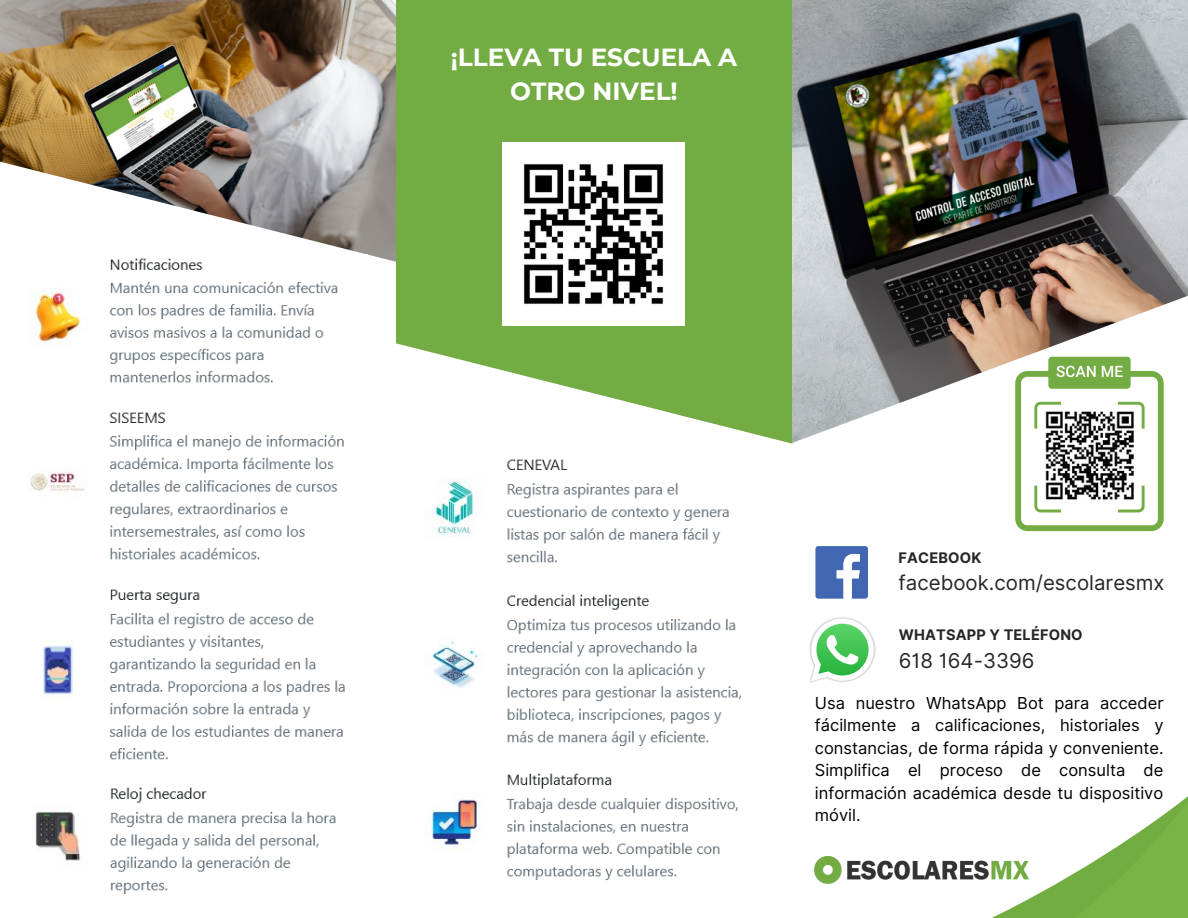
<style>
.page{position:relative;width:1188px;height:918px;background:#fff}
.page>*{position:absolute;margin:0;border:0;box-sizing:border-box;transform-origin:0 0}
.t1{font:700 24.75px/33.8px "Montserrat";color:#fff;text-align:center}
.t2{font:20.4px "Inter";color:#242725}
.t3{font:16.5px/22.5px "Inter";color:#000;text-align:justify}
.t4{font:700 14.55px "Inter";letter-spacing:.01em;color:#242725}
</style>
<div class="page">
<img style="left:792px;top:0;width:396px;height:288px">
<svg style="left:792px;top:288px;width:396px;height:244px"></svg>
<div style="left:396px;top:344px;width:512px;height:574px;background:#fff"></div>
<svg style="left:814px;top:796px;width:374px;height:122px"></svg>
<svg style="left:395px;top:0;width:397px;height:443px;background:#86b75d"></svg>
<img style="left:815px;top:857px;width:214px;height:27px">
<svg style="left:815px;top:546px;width:53px;height:53px"></svg>
<img style="left:809px;top:617px;width:67px;height:65px">
<svg style="left:811px;top:618px;width:63px;height:63px"></svg>
<img style="left:0;top:0;width:395px;height:132px">
<svg style="left:0;top:132px;width:396px;height:311px"></svg>
<img style="left:28px;top:254px;width:339px;height:133px">
<img style="left:28px;top:408px;width:339px;height:152px">
<img style="left:42px;top:589px;width:303px;height:171px">
<img style="left:434px;top:459px;width:295px;height:104px">
<img style="left:425px;top:594px;width:316px;height:152px">
<img style="left:425px;top:773px;width:313px;height:108px">
<img style="left:35px;top:787px;width:301px;height:107px">
<svg style="left:1015px;top:357px;width:149px;height:174px"></svg>
<img style="left:503px;top:143px;width:182px;height:182px">
<img style="left:1042px;top:408px;width:96px;height:96px">
<p class="t1" style="left:451px;top:40px;width:288px">¡LLEVA TU ESCUELA A<br>OTRO NIVEL!</p>
<p class="t4" style="left:899px;top:549px;width:84px">FACEBOOK</p>
<p class="t2" style="left:899px;top:571px;width:268px">facebook.com/escolaresmx</p>
<p class="t4" style="left:899px;top:626px;width:185px">WHATSAPP Y TELÉFONO</p>
<p class="t2" style="left:899px;top:649px;width:137px">618 164-3396</p>
<p class="t3" style="left:815px;top:691px;width:350px">Usa nuestro WhatsApp Bot para acceder fácilmente a calificaciones, historiales y constancias, de forma rápida y conveniente.<br>Simplifica el proceso de consulta de información académica desde tu dispositivo móvil.</p>
</div>
